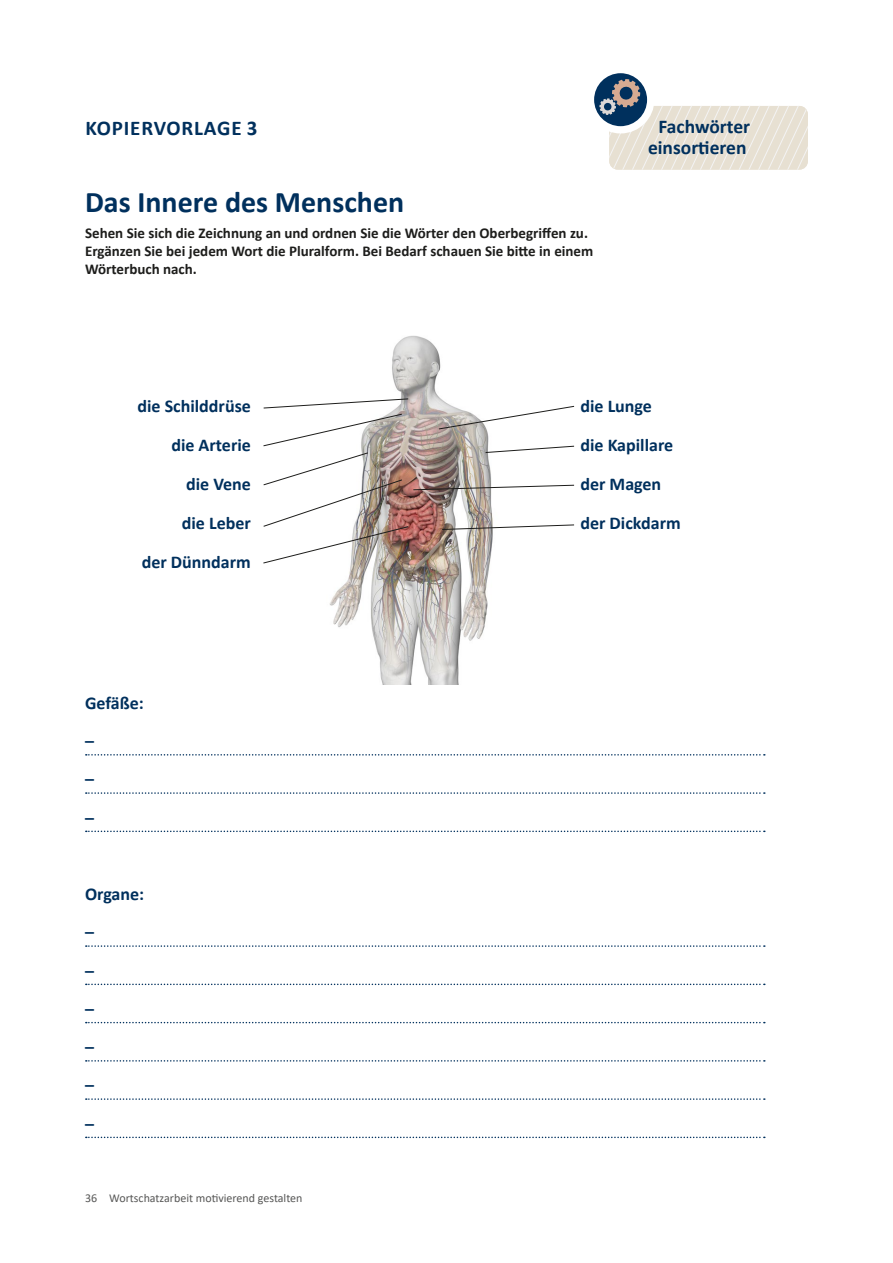
<style>
.page{position:relative;width:893px;height:1263px;background:#fff}
.page>*{position:absolute;margin:0;border:0;box-sizing:border-box;transform-origin:0 0}
.t1{font:700 30px "Calibri";color:#00305d}
.t2{font:700 21px "Calibri";letter-spacing:.04em;color:#00305d}
.t3{font:700 19.5px/21px "Calibri";color:#00305d;text-align:center}
.t4{font:700 18px/38.2px "Calibri";color:#00305d}
.t5{font:700 15px/18px "Calibri";color:#1d1d1b}
.t6{font:12px "Calibri";color:#575756}
</style>
<div class="page">
<svg style="left:86px;top:754px;width:679px;height:1px"></svg>
<svg style="left:86px;top:792px;width:679px;height:2px"></svg>
<svg style="left:86px;top:830px;width:679px;height:2px"></svg>
<svg style="left:86px;top:945px;width:679px;height:2px"></svg>
<svg style="left:86px;top:983px;width:679px;height:2px"></svg>
<svg style="left:86px;top:1022px;width:679px;height:1px"></svg>
<svg style="left:86px;top:1060px;width:679px;height:1px"></svg>
<svg style="left:86px;top:1098px;width:679px;height:2px"></svg>
<svg style="left:86px;top:1136px;width:679px;height:2px"></svg>
<img style="left:329px;top:335px;width:161px;height:349px">
<img style="left:263px;top:398px;width:312px;height:166px">
<svg style="left:590px;top:70px;width:61px;height:60px"></svg>
<div style="left:587px;top:66px;width:67px;height:67px;border:7px solid #fff;border-radius:50%"></div>
<svg style="left:599px;top:79px;width:209px;height:91px"></svg>
<h2 class="t2" style="left:85px;top:113px;width:173px">KOPIERVORLAGE 3</h2>
<h1 class="t1" style="left:85px;top:180px;width:321px">Das Innere des Menschen</h1>
<p class="t5" style="left:85px;top:224px;width:510px">Sehen Sie sich die Zeichnung an und ordnen Sie die Wörter den Oberbegriffen zu.<br>Ergänzen Sie bei jedem Wort die Pluralform. Bei Bedarf schauen Sie bitte in einem<br>Wörterbuch nach.</p>
<h3 class="t3" style="left:648px;top:116px;width:104px">Fachwörter einsortieren</h3>
<p class="t4" style="left:138px;top:387px;width:115px;line-height:39px;text-align:right">die Schilddrüse die Arterie<br>die Vene<br>die Leber<br>der Dünndarm</p>
<p class="t4" style="left:85px;top:683px;width:60px">Gefäße: –<br>–<br>–</p>
<p class="t4" style="left:85px;top:875px;width:61px">Organe: –<br>–<br>–<br>–<br>–<br>–</p>
<p class="t6" style="left:85px;top:1189px;width:219px">36 Wortschatzarbeit motivierend gestalten</p>
<p class="t4" style="left:580px;top:387px;width:102px;line-height:39px">die Lunge<br>die Kapillare der Magen der Dickdarm</p>
</div>
